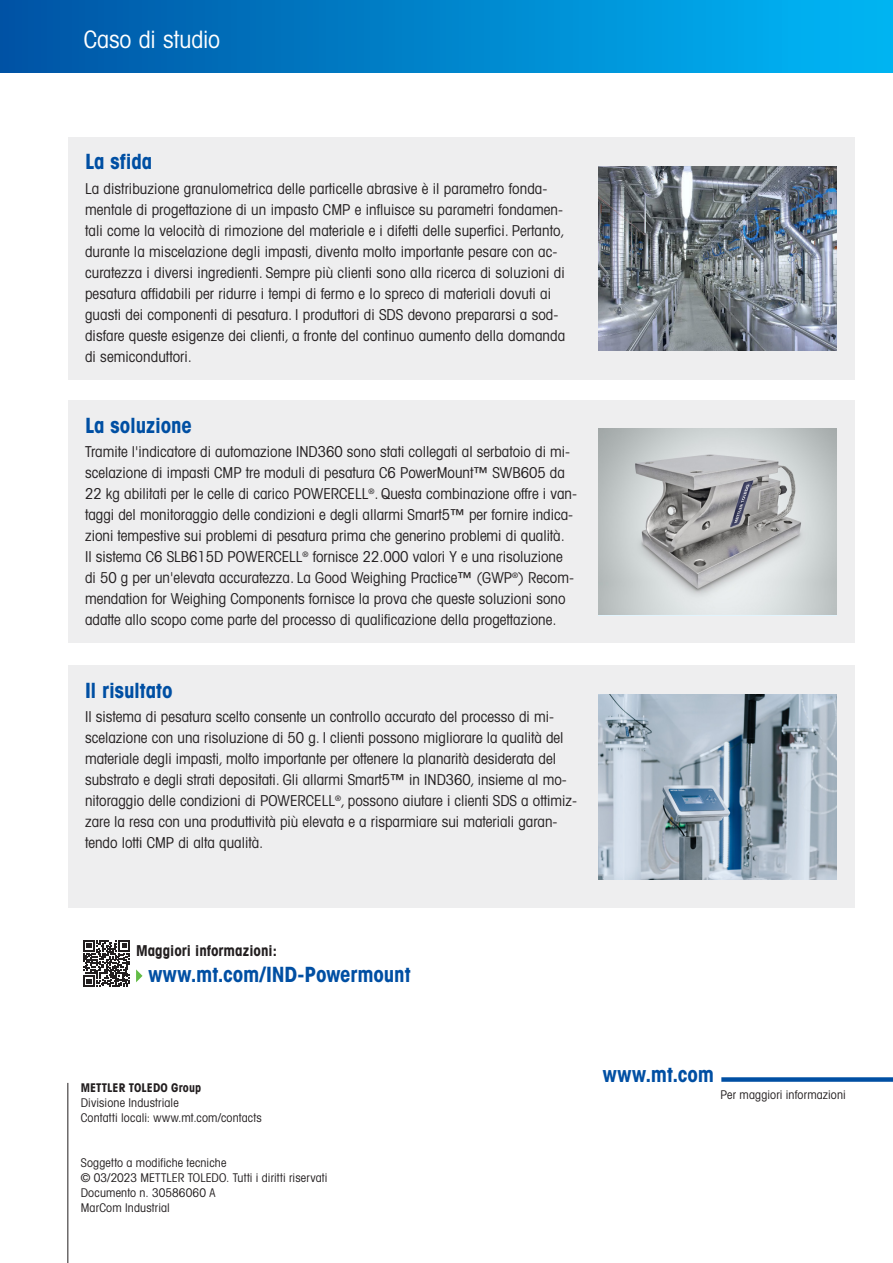
<style>
.page{position:relative;width:893px;height:1263px;background:#fff}
.page>*{position:absolute;margin:0;border:0;box-sizing:border-box;transform-origin:0 0}
.t1{font:24px "Avant Gardefor MT Bk";color:#fff}
.t2{font:21px "Avant Gardefor MT Bd";letter-spacing:-.005em;color:#004fa3}
.t3{font:15px/21px "Avant Gardefor MT Bk";color:#231f20}
.t4{font:15px "Avant Gardefor MT Bd";color:#231f20}
.t5{font:12px/15px "Avant Gardefor MT Bk";letter-spacing:.015em;color:#231f20}
.t6{font:12px "Avant Gardefor MT Bd";letter-spacing:.005em;color:#231f20}
</style>
<div class="page">
<div style="left:0;top:0;width:893px;height:72px;background:linear-gradient(to right,#0053a3,#00b8f6)"></div>
<div style="left:721px;top:1077px;width:172px;height:5px;background:#004fa3"></div>
<hr style="left:68px;top:1083px;width:1px;height:180px;background:#231f20">
<svg style="left:136px;top:969px;width:7px;height:13px"></svg>
<svg style="left:83px;top:940px;width:47px;height:47px"></svg>
<div style="left:68px;top:401px;width:787px;height:242px;background:#eeeeef"></div>
<img style="left:599px;top:428px;width:238px;height:187px">
<div style="left:68px;top:665px;width:787px;height:243px;background:#eeeeef"></div>
<img style="left:599px;top:694px;width:238px;height:185px">
<div style="left:68px;top:137px;width:787px;height:242px;background:#eeeeef"></div>
<img style="left:599px;top:166px;width:238px;height:185px">
<h1 class="t1" style="left:84px;top:24px;width:138px">Caso di studio</h1>
<h2 class="t2" style="left:85px;top:148px;width:69px">La sfida</h2>
<p class="t3" style="left:85px;top:178px;width:482px">La distribuzione granulometrica delle particelle abrasive è il parametro fonda&shy;mentale di progettazione di un impasto CMP e influisce su parametri fondamen&shy;tali come la velocità di rimozione del materiale e i difetti delle superfici. Pertanto, durante la miscelazione degli impasti, diventa molto importante pesare con ac&shy;curatezza i diversi ingredienti. Sempre più clienti sono alla ricerca di soluzioni di pesatura affidabili per ridurre i tempi di fermo e lo spreco di materiali dovuti ai guasti dei componenti di pesatura. I produttori di SDS devono prepararsi a sod&shy;disfare queste esigenze dei clienti, a fronte del continuo aumento della domanda di semiconduttori.</p>
<h2 class="t2" style="left:85px;top:412px;width:109px">La soluzione</h2>
<p class="t3" style="left:85px;top:441px;width:493px">Tramite l'indicatore di automazione IND360 sono stati collegati al serbatoio di mi&shy;scelazione di impasti CMP tre moduli di pesatura C6 PowerMount™ SWB605 da 22 kg abilitati per le celle di carico POWERCELL<sup>®</sup>. Questa combinazione offre i van&shy;taggi del monitoraggio delle condizioni e degli allarmi Smart5™ per fornire indica&shy;zioni tempestive sui problemi di pesatura prima che generino problemi di qualità.<br>Il sistema C6 SLB615D POWERCELL<sup>®</sup> fornisce 22.000 valori Y e una risoluzione di 50 g per un'elevata accuratezza. La Good Weighing Practice™ (GWP<sup>®</sup>) Recom&shy;mendation for Weighing Components fornisce la prova che queste soluzioni sono adatte allo scopo come parte del processo di qualificazione della progettazione.</p>
<h2 class="t2" style="left:85px;top:677px;width:89px">Il risultato</h2>
<p class="t3" style="left:85px;top:706px;width:493px">Il sistema di pesatura scelto consente un controllo accurato del processo di mi&shy;scelazione con una risoluzione di 50 g. I clienti possono migliorare la qualità del materiale degli impasti, molto importante per ottenere la planarità desiderata del substrato e degli strati depositati. Gli allarmi Smart5™ in IND360, insieme al mo&shy;nitoraggio delle condizioni di POWERCELL<sup>®</sup>, possono aiutare i clienti SDS a ottimiz&shy;zare la resa con una produttività più elevata e a risparmiare sui materiali garan&shy;tendo lotti CMP di alta qualità.</p>
<p class="t4" style="left:136px;top:941px;width:142px">Maggiori informazioni:</p>
<h2 class="t2" style="left:148px;top:961px;width:264px">www.mt.com/IND-Powermount</h2>
<p class="t6" style="left:81px;top:1080px;width:122px">METTLER TOLEDO Group</p>
<p class="t5" style="left:81px;top:1095px;width:182px">Divisione Industriale<br>Contatti locali: www.mt.com/contacts</p>
<p class="t5" style="left:81px;top:1155px;width:248px">Soggetto a modifiche tecniche<br>© 03/2023 METTLER TOLEDO. Tutti i diritti riservati<br>Documento n. 30586060 A<br>MarCom Industrial</p>
<h2 class="t2" style="left:603px;top:1061px;width:113px">www.mt.com</h2>
<p class="t5" style="left:721px;top:1087px;width:127px">Per maggiori informazioni</p>
</div>
